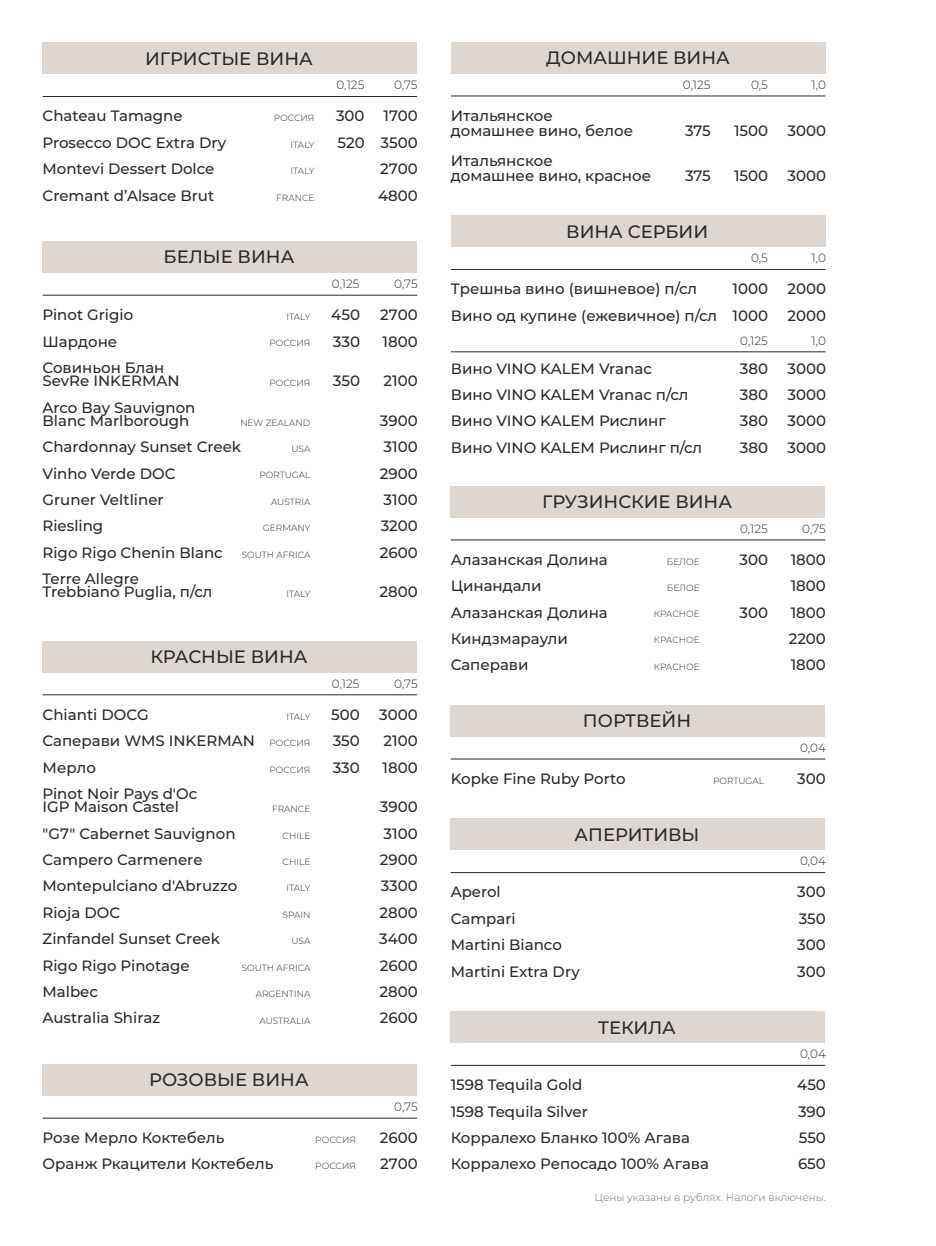
<style>
.page{position:relative;width:936px;height:1246px;background:#fff}
.page>*{position:absolute;margin:0;border:0;box-sizing:border-box;transform-origin:0 0}
.t1{font:500 18px "Montserrat";color:#2a2a29}
.t2{font:500 15px/26.4px "Montserrat";color:#2a2a29}
.t3{font:300 12px "Montserrat";color:#2a2a29}
.t4{font:300 10.5px "Montserrat";color:#717171}
.t5{font:300 9px "Montserrat";color:#2a2a29}
</style>
<div class="page">
<div style="left:43px;top:43px;width:374px;height:31px;background:#ded7d1"></div>
<hr style="left:43px;top:96px;width:374px;height:1px;background:#2a2a29">
<div style="left:451px;top:42px;width:374px;height:32px;background:#ded7d1"></div>
<hr style="left:451px;top:96px;width:374px;height:1px;background:#2a2a29">
<div style="left:43px;top:241px;width:374px;height:32px;background:#ded7d1"></div>
<hr style="left:43px;top:295px;width:374px;height:1px;background:#2a2a29">
<div style="left:43px;top:641px;width:374px;height:31px;background:#ded7d1"></div>
<hr style="left:43px;top:694px;width:374px;height:1px;background:#2a2a29">
<div style="left:43px;top:1064px;width:374px;height:32px;background:#ded7d1"></div>
<hr style="left:43px;top:1118px;width:374px;height:1px;background:#2a2a29">
<div style="left:450px;top:486px;width:375px;height:32px;background:#ded7d1"></div>
<hr style="left:451px;top:539px;width:374px;height:1px;background:#2a2a29">
<div style="left:450px;top:705px;width:375px;height:32px;background:#ded7d1"></div>
<hr style="left:451px;top:758px;width:374px;height:1px;background:#2a2a29">
<div style="left:450px;top:818px;width:375px;height:32px;background:#ded7d1"></div>
<hr style="left:451px;top:872px;width:374px;height:1px;background:#2a2a29">
<div style="left:450px;top:1011px;width:375px;height:32px;background:#ded7d1"></div>
<hr style="left:451px;top:1065px;width:374px;height:1px;background:#2a2a29">
<hr style="left:451px;top:269px;width:374px;height:1px;background:#2a2a29">
<div style="left:451px;top:215px;width:374px;height:32px;background:#ded7d1"></div>
<hr style="left:451px;top:351px;width:374px;height:1px;background:#2a2a29">
<p class="t1" style="left:145px;top:47px;width:169px">ИГРИСТЫЕ ВИНА</p>
<p class="t2" style="left:43px;top:103px;width:185px">Chateau Tamagne<br>Prosecco DOC Extra Dry<br>Montevi Dessert Dolce<br>Cremant d’Alsace Brut</p>
<p class="t5" style="left:274px;top:113px;width:42px">РОССИЯ</p>
<p class="t5" style="left:290px;top:139px;width:25px">ITALY</p>
<p class="t5" style="left:290px;top:165px;width:25px">ITALY</p>
<p class="t5" style="left:276px;top:192px;width:40px">FRANCE</p>
<p class="t3" style="left:336px;top:78px;width:29px">0,125</p>
<p class="t2" style="left:336px;top:103px;width:30px">300<br>520</p>
<p class="t3" style="left:394px;top:78px;width:25px">0,75</p>
<p class="t2" style="left:378px;top:103px;width:41px;text-align:center">1700<br>3500<br>2700<br>4800</p>
<p class="t1" style="left:163px;top:246px;width:132px">БЕЛЫЕ ВИНА</p>
<p class="t2" style="left:43px;top:301px;width:123px">Pinot Grigio<br>Шардоне<br>Совиньон Блан</p>
<p class="t2" style="left:43px;top:367px;width:154px">SevRe INKERMAN<br>Arco Bay Sauvignon</p>
<p class="t2" style="left:43px;top:407px;width:200px">Blanc Marlborough<br>Chardonnay Sunset Creek<br>Vinho Verde DOC<br>Gruner Veltliner<br>Riesling<br>Rigo Rigo Chenin Blanc<br>Terre Allegre</p>
<p class="t2" style="left:43px;top:579px;width:171px">Trebbiano Puglia, п/сл</p>
<p class="t5" style="left:286px;top:311px;width:25px">ITALY</p>
<p class="t5" style="left:269px;top:338px;width:42px">РОССИЯ</p>
<p class="t5" style="left:269px;top:377px;width:42px">РОССИЯ</p>
<p class="t5" style="left:240px;top:417px;width:72px">NEW ZEALAND</p>
<p class="t5" style="left:291px;top:443px;width:20px">USA</p>
<p class="t5" style="left:259px;top:470px;width:53px">PORTUGAL</p>
<p class="t5" style="left:271px;top:496px;width:41px">AUSTRIA</p>
<p class="t5" style="left:263px;top:523px;width:49px">GERMANY</p>
<p class="t5" style="left:242px;top:549px;width:70px">SOUTH AFRICA</p>
<p class="t5" style="left:286px;top:588px;width:25px">ITALY</p>
<p class="t1" style="left:150px;top:645px;width:158px">КРАСНЫЕ ВИНА</p>
<p class="t2" style="left:43px;top:701px;width:214px">Chianti DOCG<br>Саперави WMS INKERMAN<br>Мерло<br>Pinot Noir Pays d'Oc</p>
<p class="t2" style="left:43px;top:793px;width:196px">IGP Maison Castel<br>"G7" Cabernet Sauvignon<br>Campero Carmenere<br>Montepulciano d'Abruzzo<br>Rioja DOC<br>Zinfandel Sunset Creek<br>Rigo Rigo Pinotage<br>Malbec<br>Australia Shiraz</p>
<p class="t5" style="left:286px;top:711px;width:25px">ITALY</p>
<p class="t5" style="left:269px;top:737px;width:42px">РОССИЯ</p>
<p class="t5" style="left:269px;top:764px;width:42px">РОССИЯ</p>
<p class="t5" style="left:272px;top:803px;width:40px">FRANCE</p>
<p class="t5" style="left:282px;top:830px;width:29px">CHILE</p>
<p class="t5" style="left:282px;top:856px;width:29px">CHILE</p>
<p class="t5" style="left:286px;top:883px;width:25px">ITALY</p>
<p class="t5" style="left:282px;top:909px;width:29px">SPAIN</p>
<p class="t5" style="left:291px;top:936px;width:20px">USA</p>
<p class="t5" style="left:242px;top:962px;width:70px">SOUTH AFRICA</p>
<p class="t5" style="left:256px;top:988px;width:56px">ARGENTINA</p>
<p class="t5" style="left:259px;top:1015px;width:52px">AUSTRALIA</p>
<p class="t1" style="left:149px;top:1069px;width:161px">РОЗОВЫЕ ВИНА</p>
<p class="t3" style="left:332px;top:276px;width:29px">0,125</p>
<p class="t3" style="left:394px;top:276px;width:25px">0,75</p>
<p class="t2" style="left:331px;top:301px;width:30px">450<br>330</p>
<p class="t2" style="left:333px;top:367px;width:29px">350</p>
<p class="t2" style="left:380px;top:301px;width:39px">2700<br>1800</p>
<p class="t2" style="left:383px;top:367px;width:36px">2100</p>
<p class="t2" style="left:380px;top:407px;width:39px;text-align:justify">3900<br>3100<br>2900<br>3100<br>3200<br>2600</p>
<p class="t2" style="left:379px;top:579px;width:40px">2800</p>
<p class="t3" style="left:332px;top:676px;width:29px">0,125</p>
<p class="t3" style="left:394px;top:676px;width:25px">0,75</p>
<p class="t2" style="left:331px;top:701px;width:30px;text-align:justify">500<br>350<br>330</p>
<p class="t2" style="left:379px;top:701px;width:40px;text-align:justify">3000<br>2100<br>1800</p>
<p class="t2" style="left:379px;top:793px;width:40px;text-align:justify">3900<br>3100<br>2900<br>3300<br>2800<br>3400<br>2600<br>2800<br>2600</p>
<p class="t3" style="left:394px;top:1099px;width:25px">0,75</p>
<p class="t2" style="left:43px;top:1124px;width:232px">Розе Мерло Коктебель<br>Оранж Ркацители Коктебель</p>
<p class="t5" style="left:315px;top:1134px;width:42px">РОССИЯ</p>
<p class="t5" style="left:315px;top:1161px;width:42px">РОССИЯ</p>
<p class="t2" style="left:380px;top:1124px;width:39px">2600<br>2700</p>
<p class="t1" style="left:546px;top:47px;width:185px">ДОМАШНИЕ ВИНА</p>
<p class="t3" style="left:683px;top:77px;width:29px">0,125</p>
<p class="t3" style="left:751px;top:77px;width:18px">0,5</p>
<p class="t3" style="left:811px;top:77px;width:16px">1,0</p>
<p class="t2" style="left:451px;top:108px;width:184px;line-height:15px">Итальянское домашнее вино, белое</p>
<p class="t2" style="left:451px;top:153px;width:202px;line-height:15px">Итальянское<br>домашнее вино, красное</p>
<p class="t2" style="left:685px;top:118px;width:27px">375</p>
<p class="t2" style="left:685px;top:163px;width:27px">375</p>
<p class="t1" style="left:566px;top:220px;width:143px">ВИНА СЕРБИИ</p>
<p class="t2" style="left:451px;top:276px;width:267px">Трешньа вино (вишневое) п/сл<br>Вино од купине (ежевичное) п/сл</p>
<p class="t2" style="left:451px;top:355px;width:253px">Вино VINO KALEM Vranac<br>Вино VINO KALEM Vranac п/сл<br>Вино VINO KALEM Рислинг<br>Вино VINO KALEM Рислинг п/сл</p>
<p class="t2" style="left:734px;top:118px;width:36px">1500</p>
<p class="t2" style="left:734px;top:163px;width:36px">1500</p>
<p class="t2" style="left:787px;top:118px;width:40px">3000</p>
<p class="t2" style="left:787px;top:163px;width:40px">3000</p>
<p class="t3" style="left:751px;top:251px;width:18px">0,5</p>
<p class="t3" style="left:811px;top:251px;width:16px">1,0</p>
<p class="t2" style="left:732px;top:276px;width:37px">1000<br>1000</p>
<p class="t2" style="left:787px;top:276px;width:40px">2000<br>2000</p>
<p class="t3" style="left:740px;top:333px;width:29px">0,125</p>
<p class="t3" style="left:811px;top:333px;width:16px">1,0</p>
<p class="t2" style="left:740px;top:355px;width:30px;text-align:justify">380<br>380<br>380<br>380</p>
<p class="t2" style="left:787px;top:355px;width:40px;text-align:justify">3000<br>3000<br>3000<br>3000</p>
<p class="t1" style="left:542px;top:491px;width:191px">ГРУЗИНСКИЕ ВИНА</p>
<p class="t2" style="left:450px;top:546px;width:158px">Алазанская Долина<br>Цинандали<br>Алазанская Долина<br>Киндзмараули<br>Саперави</p>
<p class="t5" style="left:666px;top:556px;width:34px">БЕЛОЕ</p>
<p class="t5" style="left:666px;top:582px;width:34px">БЕЛОЕ</p>
<p class="t5" style="left:654px;top:608px;width:47px">КРАСНОЕ</p>
<p class="t5" style="left:654px;top:635px;width:47px">КРАСНОЕ</p>
<p class="t5" style="left:654px;top:661px;width:47px">КРАСНОЕ</p>
<p class="t3" style="left:740px;top:521px;width:29px">0,125</p>
<p class="t3" style="left:802px;top:521px;width:25px">0,75</p>
<p class="t2" style="left:739px;top:546px;width:30px">300</p>
<p class="t2" style="left:788px;top:546px;width:39px;text-align:justify">1800<br>1800<br>1800<br>2200<br>1800</p>
<p class="t2" style="left:739px;top:599px;width:30px">300</p>
<p class="t1" style="left:583px;top:710px;width:110px">ПОРТВЕЙН</p>
<p class="t2" style="left:450px;top:765px;width:176px">Kopke Fine Ruby Porto</p>
<p class="t5" style="left:713px;top:775px;width:53px">PORTUGAL</p>
<p class="t3" style="left:800px;top:740px;width:27px">0,04</p>
<p class="t2" style="left:797px;top:765px;width:30px">300</p>
<p class="t1" style="left:574px;top:823px;width:126px">АПЕРИТИВЫ</p>
<p class="t2" style="left:450px;top:879px;width:131px">Aperol<br>Campari<br>Martini Bianco<br>Martini Extra Dry</p>
<p class="t3" style="left:800px;top:854px;width:27px">0,04</p>
<p class="t2" style="left:797px;top:879px;width:30px;text-align:justify">300<br>350<br>300<br>300</p>
<p class="t1" style="left:598px;top:1016px;width:79px">ТЕКИЛА</p>
<p class="t3" style="left:800px;top:1046px;width:27px">0,04</p>
<p class="t2" style="left:450px;top:1072px;width:260px">1598 Tequila Gold<br>1598 Tequila Silver<br>Корралехо Бланко 100% Агава<br>Корралехо Репосадо 100% Агава</p>
<p class="t2" style="left:797px;top:1072px;width:30px;text-align:justify">450<br>390<br>550<br>650</p>
<p class="t4" style="left:594px;top:1191px;width:233px">Цены указаны в рублях. Налоги включены.</p>
</div>
